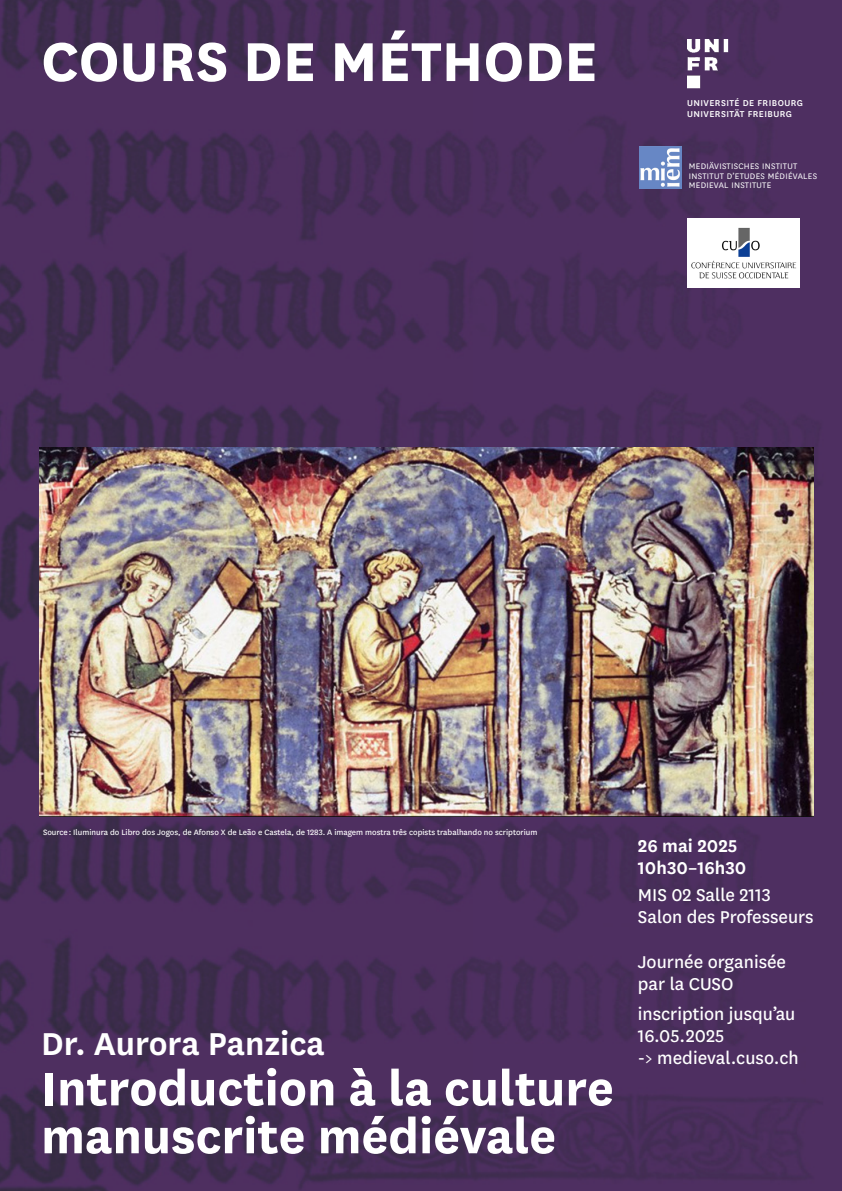
<style>
.page{position:relative;width:842px;height:1191px;background:#fff}
.page>*{position:absolute;margin:0;border:0;box-sizing:border-box;transform-origin:0 0}
.t1{font:700 64px "National Uni Fr";color:#fff}
.t2{font:700 55px/47.9px "National Uni Fr";color:#fff}
.t3{font:600 37px "National Uni Fr";color:#fff}
.t4{font:20px/22px "National Uni Fr";color:#fff}
.t5{font:600 20px/22px "National Uni Fr";color:#fff}
.t6{font:500 10px "National Uni Fr";letter-spacing:.045em;color:#fff}
.Bereich_Departement{font:9.4px "National Uni Fr";letter-spacing:.03em;color:#fff}
.t7{font:9px "National Uni Fr";color:#fff}
</style>
<div class="page">
<img style="left:0;top:0;width:842px;height:1191px">
<img style="left:40px;top:448px;width:774px;height:368px">
<img style="left:687px;top:39px;width:115px;height:56px">
<img style="left:688px;top:219px;width:112px;height:68px">
<img style="left:640px;top:146px;width:42px;height:43px">
<p class="t1" style="left:41px;top:16px;width:558px">COURS DE MÉTHODE</p>
<p class="t6" style="left:687px;top:96px;width:117px">UNIVERSITÉ DE FRIBOURG</p>
<p class="t6" style="left:687px;top:107px;width:106px">UNIVERSITÄT FREIBURG</p>
<p class="Bereich_Departement" style="left:689px;top:160px;width:110px">MEDIÄVISTISCHES INSTITUT</p>
<p class="Bereich_Departement" style="left:689px;top:170px;width:130px">INSTITUT D’ETUDES MÉDIÉVALES</p>
<p class="Bereich_Departement" style="left:689px;top:179px;width:84px">MEDIEVAL INSTITUTE</p>
<p class="t7" style="left:43px;top:826px;width:496px">Source : Iluminura do Libro dos Jogos, de Afonso X de Leão e Castela, de 1283. A imagem mostra três copists trabalhando no scriptorium</p>
<p class="t3" style="left:41px;top:1018px;width:285px">Dr. Aurora Panzica</p>
<p class="t2" style="left:41px;top:1060px;width:574px">Introduction à la culture manuscrite médiévale</p>
<p class="t5" style="left:638px;top:833px;width:110px">26 mai 2025<br>10h30–16h30</p>
<p class="t4" style="left:638px;top:883px;width:177px">MIS 02 Salle 2113<br>Salon des Professeurs</p>
<p class="t4" style="left:638px;top:949px;width:150px">Journée organisée par la CUSO</p>
<p class="t4" style="left:638px;top:1002px;width:162px">inscription jusqu’au<br>16.05.2025<br>-&gt; medieval.cuso.ch</p>
</div>
